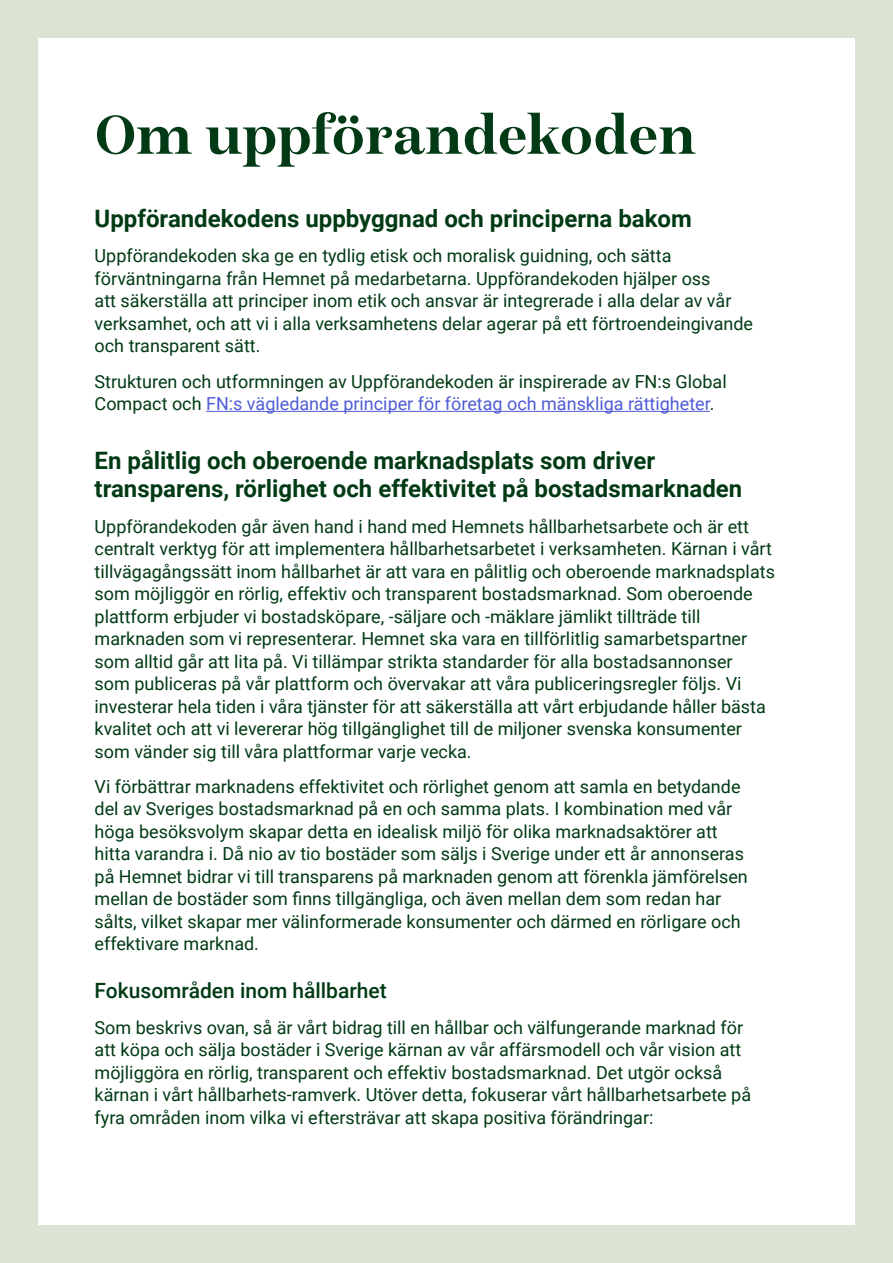
<style>
.page{position:relative;width:893px;height:1263px;background:#dce3d3}
.page>*{position:absolute;margin:0;border:0;box-sizing:border-box;transform-origin:0 0}
.t1{font:600 54px "Hemnet Bonad";letter-spacing:-.005em;color:#013a14}
.t2{font:700 24px/28.8px "Roboto";color:#013a14}
.t3{font:500 21px "Roboto";color:#013a14}
.t4{font:18px/22.5px "Roboto";color:#013a14}
.s1{color:#4f5cd6}
</style>
<div class="page">
<div style="left:38px;top:38px;width:817px;height:1187px;background:#fff"></div>
<hr style="left:206px;top:411px;width:504px;height:1px;background:#4f5cd6">
<p class="t1" style="left:95px;top:99px;width:603px">Om uppförandekoden</p>
<p class="t2" style="left:95px;top:203px;width:599px">Uppförandekodens uppbyggnad och principerna bakom</p>
<p class="t4" style="left:95px;top:244px;width:660px">Uppförandekoden ska ge en tydlig etisk och moralisk guidning, och sätta förväntningarna från Hemnet på medarbetarna. Uppförandekoden hjälper oss<br>att säkerställa att principer inom etik och ansvar är integrerade i alla delar av vår verksamhet, och att vi i alla verksamhetens delar agerar på ett förtroendeingivande och transparent sätt.</p>
<p class="t4" style="left:95px;top:369px;width:634px">Strukturen och utformningen av Uppförandekoden är inspirerade av FN:s Global<br>Compact och <span class="s1">FN:s vägledande principer för företag och mänskliga rättigheter</span>.</p>
<p class="t2" style="left:95px;top:445px;width:649px">En pålitlig och oberoende marknadsplats som driver transparens, rörlighet och effektivitet på bostadsmarknaden</p>
<p class="t4" style="left:95px;top:514px;width:682px">Uppförandekoden går även hand i hand med Hemnets hållbarhetsarbete och är ett centralt verktyg för att implementera hållbarhetsarbetet i verksamheten. Kärnan i vårt tillvägagångssätt inom hållbarhet är att vara en pålitlig och oberoende marknadsplats som möjliggör en rörlig, effektiv och transparent bostadsmarknad. Som oberoende plattform erbjuder vi bostadsköpare, -säljare och -mäklare jämlikt tillträde till marknaden som vi representerar. Hemnet ska vara en tillförlitlig samarbetspartner som alltid går att lita på. Vi tillämpar strikta standarder för alla bostadsannonser<br>som publiceras på vår plattform och övervakar att våra publiceringsregler följs. Vi investerar hela tiden i våra tjänster för att säkerställa att vårt erbjudande håller bästa kvalitet och att vi levererar hög tillgänglighet till de miljoner svenska konsumenter som vänder sig till våra plattformar varje vecka.</p>
<p class="t4" style="left:95px;top:775px;width:655px">Vi förbättrar marknadens effektivitet och rörlighet genom att samla en betydande del av Sveriges bostadsmarknad på en och samma plats. I kombination med vår höga besöksvolym skapar detta en idealisk miljö för olika marknadsaktörer att hitta varandra i. Då nio av tio bostäder som säljs i Sverige under ett år annonseras på Hemnet bidrar vi till transparens på marknaden genom att förenkla jämförelsen mellan de bostäder som finns tillgängliga, och även mellan dem som redan har sålts, vilket skapar mer välinformerade konsumenter och därmed en rörligare och effektivare marknad.</p>
<p class="t3" style="left:95px;top:976px;width:294px">Fokusområden inom hållbarhet</p>
<p class="t4" style="left:95px;top:1015px;width:658px">Som beskrivs ovan, så är vårt bidrag till en hållbar och välfungerande marknad för att köpa och sälja bostäder i Sverige kärnan av vår affärsmodell och vår vision att möjliggöra en rörlig, transparent och effektiv bostadsmarknad. Det utgör också kärnan i vårt hållbarhets-ramverk. Utöver detta, fokuserar vårt hållbarhetsarbete på fyra områden inom vilka vi eftersträvar att skapa positiva förändringar:</p>
</div>
